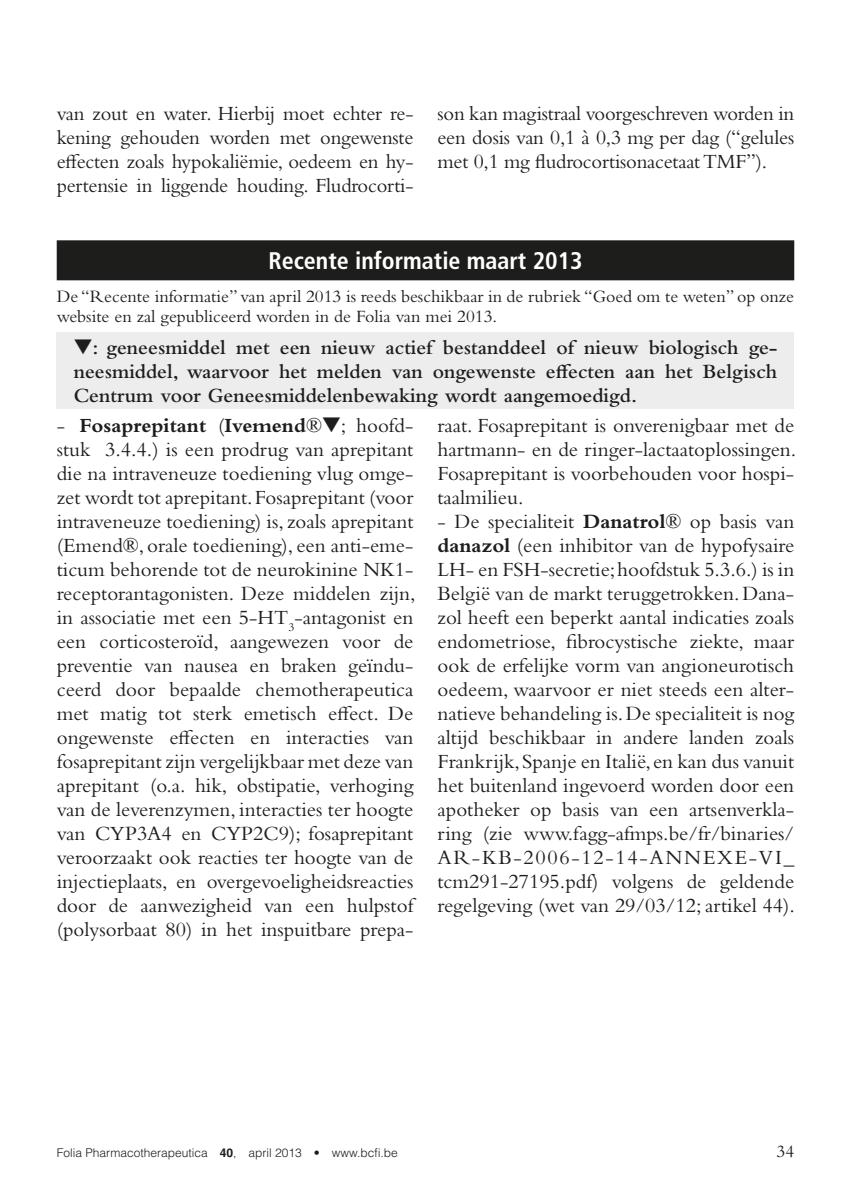
<style>
.page{position:relative;width:851px;height:1191px;background:#fff}
.page>*{position:absolute;margin:0;border:0;box-sizing:border-box;transform-origin:0 0}
.ARTIKEL_titel_neg{font:700 condensed 24px "Frutiger LT Std";color:#fff}
.BASIS_TEKST{font:21px/24px "Bembo Std";color:#1d1d1b;text-align:justify}
.INLEIDING_vet{font:600 21px/24px "Bembo Std";color:#1d1d1b;text-align:justify}
.BASIS_TEKST-2{font:18px/20px "Bembo Std";color:#1d1d1b}
.t1{font:300 12px "Helvetica LT Std";color:#1d1d1b}
.s1{font-weight:700}
</style>
<div class="page">
<div style="left:57px;top:240px;width:737px;height:40px;background:#1d1d1b"></div>
<div style="left:57px;top:332px;width:737px;height:76px;background:#ededed"></div>
<p class="BASIS_TEKST" style="left:57px;top:101px;width:358px">van zout en water. Hierbij moet echter re&shy;kening gehouden worden met ongewenste effecten zoals hypokaliëmie, oedeem en hy&shy;pertensie in liggende houding. Fludrocorti-</p>
<p class="BASIS_TEKST" style="left:437px;top:101px;width:358px">son kan magistraal voorgeschreven worden in een dosis van 0,1 à 0,3 mg per dag (“gelules met 0,1 mg fludrocortisonacetaat TMF”).</p>
<p class="ARTIKEL_titel_neg" style="left:268px;top:246px;width:316px">Recente informatie maart 2013</p>
<p class="BASIS_TEKST-2" style="left:57px;top:286px;width:738px">De “Recente informatie” van april 2013 is reeds beschikbaar in de rubriek “Goed om te weten” op onze website en zal gepubliceerd worden in de Folia van mei 2013.</p>
<p class="INLEIDING_vet" style="left:74px;top:335px;width:704px">▼: geneesmiddel met een nieuw actief bestanddeel of nieuw biologisch ge&shy;neesmiddel, waarvoor het melden van ongewenste effecten aan het Belgisch Centrum voor Geneesmiddelenbewaking wordt aangemoedigd.</p>
<p class="BASIS_TEKST" style="left:57px;top:413px;width:360px">- <span class="s1">Fosaprepitant</span> (<span class="s1">Ivemend</span>®▼; hoofd&shy;stuk 3.4.4.) is een prodrug van aprepitant die na intraveneuze toediening vlug omge&shy;zet wordt tot aprepitant. Fosaprepitant (voor intraveneuze toediening) is, zoals aprepitant (Emend®, orale toediening), een anti-eme&shy;ticum behorende tot de neurokinine NK1- receptorantagonisten. Deze middelen zijn, in associatie met een 5-HT<sub>3</sub>-antagonist en een corticosteroïd, aangewezen voor de preventie van nausea en braken geïndu&shy;ceerd door bepaalde chemotherapeutica met matig tot sterk emetisch effect. De ongewenste effecten en interacties van fosaprepitant zijn vergelijkbaar met deze van aprepitant (o.a. hik, obstipatie, verhoging van de leverenzymen, interacties ter hoogte van CYP3A4 en CYP2C9); fosaprepitant veroorzaakt ook reacties ter hoogte van de injectieplaats, en overgevoeligheidsreacties door de aanwezigheid van een hulpstof (polysorbaat 80) in het inspuitbare prepa-</p>
<p class="BASIS_TEKST" style="left:437px;top:413px;width:360px">raat. Fosaprepitant is onverenigbaar met de hartmann- en de ringer-lactaatoplossingen.<br>Fosaprepitant is voorbehouden voor hospi&shy;taalmilieu.</p>
<p class="BASIS_TEKST" style="left:437px;top:509px;width:359px">- De specialiteit <span class="s1">Danatrol</span>® op basis van <span class="s1">danazol</span> (een inhibitor van de hypofysaire LH- en FSH-secretie; hoofdstuk 5.3.6.) is in België van de markt teruggetrokken. Dana&shy;zol heeft een beperkt aantal indicaties zoals endometriose, fibrocystische ziekte, maar ook de erfelijke vorm van angioneurotisch oedeem, waarvoor er niet steeds een alter&shy;natieve behandeling is. De specialiteit is nog altijd beschikbaar in andere landen zoals Frankrijk, Spanje en Italië, en kan dus vanuit het buitenland ingevoerd worden door een apotheker op basis van een artsenverkla&shy;ring (zie www.fagg-afmps.be/fr/binaries/ AR-KB-2006-12-14-ANNEXE-VI_ tcm291-27195.pdf) volgens de geldende regelgeving (wet van 29/03/12; artikel 44).</p>
<p class="t1" style="left:57px;top:1145px;width:342px">Folia Pharmacotherapeutica <span class="s1">40</span>, april 2013 • www.bcfi.be</p>
<p class="BASIS_TEKST-2" style="left:776px;top:1141px;width:19px">34</p>
</div>
